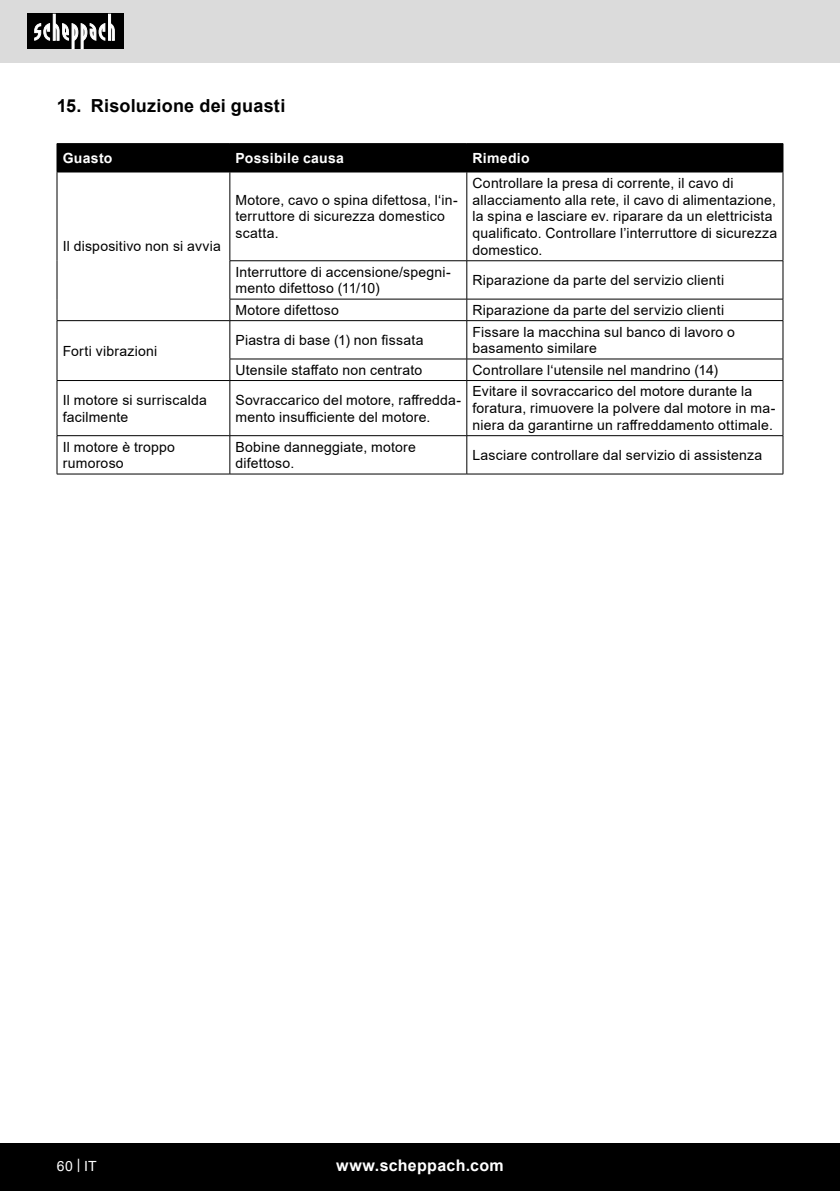
<style>
.page{position:relative;width:840px;height:1191px;background:#fff}
.page>*{position:absolute;margin:0;border:0;box-sizing:border-box;transform-origin:0 0}
.t1{font:700 18px "Arial";letter-spacing:.015em;color:#000}
.t2{font:700 16px "Arial";letter-spacing:.02em;color:#fff}
.t3{font:14px/16.8px "Arial";letter-spacing:.015em;color:#000}
.t4{font:700 14px "Arial";letter-spacing:.02em;color:#fff}
.t5{font:14px "Arial";color:#fff}
</style>
<div class="page">
<div style="left:0;top:0;width:839px;height:63px;background:#dbdbdb"></div>
<div style="left:0;top:1143px;width:839px;height:48px;background:#000"></div>
<div style="left:27px;top:14px;width:96px;height:35px;background:#000"></div>
<svg style="left:34px;top:14px;width:81px;height:35px"></svg>
<hr style="left:57px;top:143px;width:173px;height:1px;background:#000">
<hr style="left:230px;top:143px;width:236px;height:1px;background:#000">
<hr style="left:466px;top:143px;width:316px;height:1px;background:#000">
<div style="left:57px;top:144px;width:726px;height:28px;background:#000"></div>
<hr style="left:57px;top:172px;width:173px;height:1px;background:#000">
<hr style="left:57px;top:172px;width:1px;height:89px;background:#000">
<hr style="left:57px;top:261px;width:1px;height:38px;background:#000">
<svg style="left:57px;top:299px;width:1px;height:21px"></svg>
<hr style="left:230px;top:172px;width:236px;height:1px;background:#000">
<hr style="left:229px;top:172px;width:1px;height:88px;background:#000">
<hr style="left:466px;top:172px;width:316px;height:1px;background:#000">
<hr style="left:466px;top:172px;width:1px;height:88px;background:#000">
<hr style="left:782px;top:172px;width:1px;height:88px;background:#000">
<hr style="left:229px;top:260px;width:237px;height:1px;background:#000">
<hr style="left:229px;top:261px;width:1px;height:38px;background:#000">
<hr style="left:466px;top:260px;width:316px;height:1px;background:#000">
<hr style="left:466px;top:261px;width:1px;height:38px;background:#000">
<hr style="left:782px;top:261px;width:1px;height:38px;background:#000">
<hr style="left:229px;top:299px;width:237px;height:1px;background:#000">
<svg style="left:229px;top:299px;width:1px;height:21px"></svg>
<hr style="left:466px;top:299px;width:316px;height:1px;background:#000">
<svg style="left:466px;top:299px;width:1px;height:21px"></svg>
<svg style="left:782px;top:299px;width:1px;height:21px"></svg>
<hr style="left:57px;top:320px;width:173px;height:1px;background:#000">
<hr style="left:57px;top:321px;width:1px;height:38px;background:#000">
<svg style="left:57px;top:359px;width:1px;height:21px"></svg>
<hr style="left:230px;top:320px;width:236px;height:1px;background:#000">
<hr style="left:229px;top:321px;width:1px;height:38px;background:#000">
<hr style="left:466px;top:320px;width:316px;height:1px;background:#000">
<hr style="left:466px;top:321px;width:1px;height:38px;background:#000">
<hr style="left:782px;top:321px;width:1px;height:38px;background:#000">
<hr style="left:229px;top:359px;width:237px;height:1px;background:#000">
<svg style="left:229px;top:359px;width:1px;height:21px"></svg>
<hr style="left:466px;top:359px;width:316px;height:1px;background:#000">
<svg style="left:466px;top:359px;width:1px;height:21px"></svg>
<svg style="left:782px;top:359px;width:1px;height:21px"></svg>
<hr style="left:57px;top:380px;width:173px;height:1px;background:#000">
<hr style="left:57px;top:381px;width:1px;height:54px;background:#000">
<hr style="left:230px;top:380px;width:236px;height:1px;background:#000">
<hr style="left:229px;top:381px;width:1px;height:54px;background:#000">
<hr style="left:466px;top:380px;width:316px;height:1px;background:#000">
<hr style="left:466px;top:381px;width:1px;height:54px;background:#000">
<hr style="left:782px;top:381px;width:1px;height:54px;background:#000">
<hr style="left:57px;top:435px;width:173px;height:1px;background:#000">
<hr style="left:57px;top:436px;width:1px;height:38px;background:#000">
<hr style="left:230px;top:435px;width:236px;height:1px;background:#000">
<hr style="left:229px;top:436px;width:1px;height:38px;background:#000">
<hr style="left:466px;top:435px;width:316px;height:1px;background:#000">
<hr style="left:466px;top:436px;width:1px;height:38px;background:#000">
<hr style="left:782px;top:436px;width:1px;height:38px;background:#000">
<hr style="left:57px;top:474px;width:173px;height:1px;background:#000">
<hr style="left:230px;top:474px;width:236px;height:1px;background:#000">
<hr style="left:466px;top:474px;width:316px;height:1px;background:#000">
<p class="t1" style="left:57px;top:93px;width:230px">15. Risoluzione dei guasti</p>
<p class="t4" style="left:63px;top:148px;width:51px">Guasto</p>
<p class="t4" style="left:235px;top:148px;width:110px">Possibile causa</p>
<p class="t4" style="left:472px;top:148px;width:59px">Rimedio</p>
<p class="t3" style="left:63px;top:238px;width:160px">Il dispositivo non si avvia</p>
<p class="t3" style="left:63px;top:342px;width:96px">Forti vibrazioni</p>
<p class="t3" style="left:235px;top:191px;width:224px">Motore, cavo o spina difettosa, l‘in&shy;terruttore di sicurezza domestico scatta.</p>
<p class="t3" style="left:472px;top:174px;width:306px">Controllare la presa di corrente, il cavo di allacciamento alla rete, il cavo di alimentazione, la spina e lasciare ev. riparare da un elettricista qualificato. Controllare l’interruttore di sicurezza domestico.</p>
<p class="t3" style="left:235px;top:263px;width:216px">Interruttore di accensione/spegni&shy;mento difettoso (11/10)</p>
<p class="t3" style="left:472px;top:272px;width:253px">Riparazione da parte del servizio clienti</p>
<p class="t3" style="left:235px;top:301px;width:105px">Motore difettoso</p>
<p class="t3" style="left:472px;top:301px;width:253px">Riparazione da parte del servizio clienti</p>
<p class="t3" style="left:235px;top:331px;width:189px">Piastra di base (1) non fissata</p>
<p class="t3" style="left:472px;top:323px;width:264px">Fissare la macchina sul banco di lavoro o basamento similare</p>
<p class="t3" style="left:235px;top:361px;width:188px">Utensile staffato non centrato</p>
<p class="t3" style="left:472px;top:361px;width:247px">Controllare l‘utensile nel mandrino (14)</p>
<p class="t3" style="left:63px;top:391px;width:146px">Il motore si surriscalda facilmente</p>
<p class="t3" style="left:235px;top:391px;width:227px">Sovraccarico del motore, raffredda&shy;mento insufficiente del motore.</p>
<p class="t3" style="left:472px;top:383px;width:304px">Evitare il sovraccarico del motore durante la foratura, rimuovere la polvere dal motore in ma&shy;niera da garantirne un raffreddamento ottimale.</p>
<p class="t3" style="left:63px;top:438px;width:114px">Il motore è troppo rumoroso</p>
<p class="t3" style="left:235px;top:438px;width:182px">Bobine danneggiate, motore difettoso.</p>
<p class="t3" style="left:472px;top:446px;width:291px">Lasciare controllare dal servizio di assistenza</p>
<p class="t5" style="left:57px;top:1156px;width:42px">60 | IT</p>
<p class="t2" style="left:336px;top:1154px;width:169px">www.scheppach.com</p>
</div>
